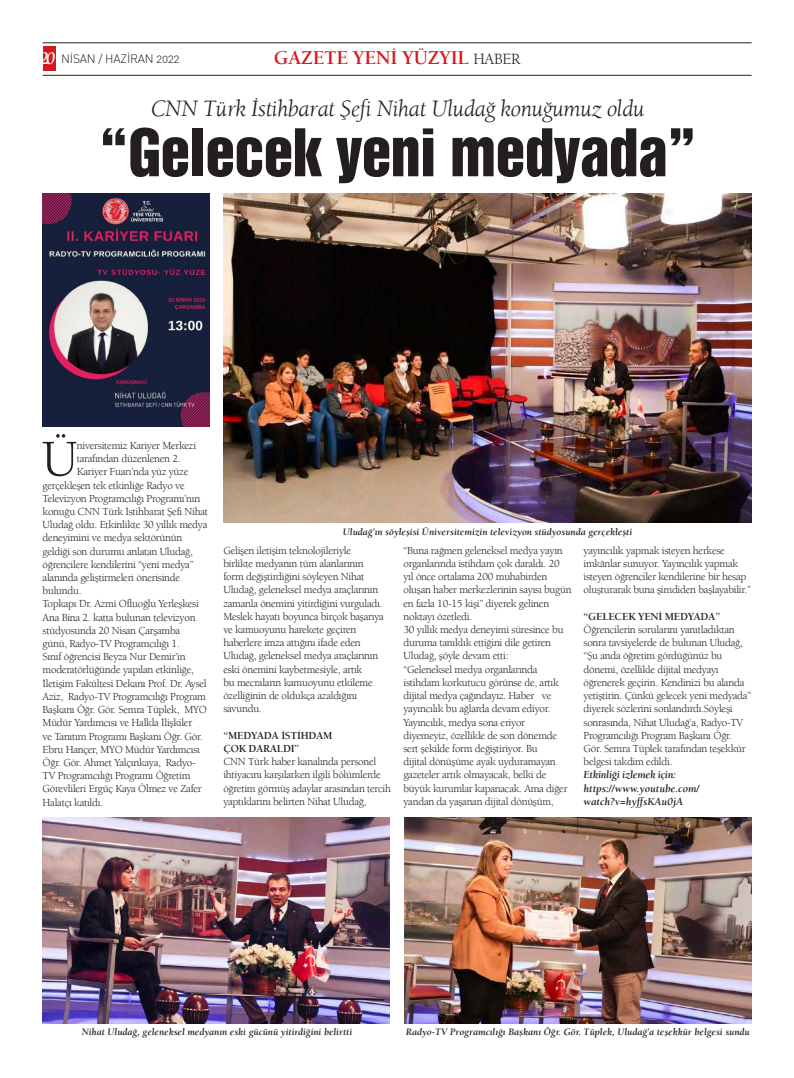
<style>
.page{position:relative;width:794px;height:1078px;background:#fff}
.page>*{position:absolute;margin:0;border:0;box-sizing:border-box;transform-origin:0 0}
.t1{font:60px "Helvetica Inserat";letter-spacing:-.015em;color:#231f20}
.t2{font:52.6px "Berkeley Oldstyle";color:#231f20}
.t3{font:italic 24px "Berkeley Oldstyle";letter-spacing:-.015em;color:#231f20}
.t4{font:700 20px "Berkeley Oldstyle";letter-spacing:-.02em;color:#d7171f}
.t5{font:12px "DIN Light Alternate";letter-spacing:-.015em;color:#231f20}
.t6{font:11px/13.2px "Berkeley Oldstyle";letter-spacing:-.025em;color:#231f20}
.t7{font:italic 700 11px/13.2px "Berkeley Oldstyle";color:#231f20}
.t8{font:700 11px/13.2px "Berkeley Oldstyle";letter-spacing:-.025em;color:#231f20}
.t9{font:italic 700 10px "Berkeley Oldstyle";color:#231f20}
.s1{font-family:"Berkeley Oldstyle";font-weight:700;font-style:italic;font-size:18px;color:#fff}
.s2{font-weight:400;font-size:16px;color:#231f20}
</style>
<div class="page">
<img style="left:223px;top:193px;width:528px;height:329px">
<img style="left:43px;top:193px;width:166px;height:233px">
<img style="left:43px;top:817px;width:347px;height:205px">
<img style="left:404px;top:817px;width:347px;height:205px">
<hr style="left:43px;top:43px;width:708px;height:1px;background:#231f20">
<hr style="left:43px;top:75px;width:708px;height:1px;background:#231f20">
<div style="left:43px;top:46px;width:13px;height:25px;background:#d7171f"></div>
<p class="t5" style="left:40px;top:52px;width:141px"><span class="s1">20</span> NİSAN / HAZİRAN 2022</p>
<h3 class="t4" style="left:274px;top:45px;width:248px">GAZETE YENİ YÜZYIL <span class="s2">HABER</span></h3>
<h3 class="t3" style="left:151px;top:94px;width:495px">CNN Türk İstihbarat Şefi Nihat Uludağ konuğumuz oldu</h3>
<h1 class="t1" style="left:99px;top:117px;width:599px">“Gelecek yeni medyada”</h1>
<h2 class="t2" style="left:42px;top:427px;width:38px">Ü</h2>
<p class="t6" style="left:77px;top:438px;width:121px">niversitemiz Kariyer Merkezi</p>
<p class="t6" style="left:77px;top:452px;width:105px">tarafından düzenlenen 2.</p>
<p class="t6" style="left:77px;top:465px;width:113px">Kariyer Fuarı’nda yüz yüze</p>
<p class="t6" style="left:43px;top:478px;width:144px">gerçekleşen tek etkinliğe Radyo ve</p>
<p class="t6" style="left:43px;top:491px;width:159px">Televizyon Programcılığı Programı’nın</p>
<p class="t6" style="left:43px;top:504px;width:167px">konuğu CNN Türk İstihbarat Şefi Nihat</p>
<p class="t6" style="left:43px;top:518px;width:166px">Uludağ oldu. Etkinlikte 30 yıllık medya</p>
<p class="t6" style="left:43px;top:531px;width:141px">deneyimini ve medya sektörünün</p>
<p class="t6" style="left:43px;top:544px;width:152px">geldiği son durumu anlatan Uludağ,</p>
<p class="t6" style="left:43px;top:557px;width:152px">öğrencilere kendilerini “yeni medya”</p>
<p class="t6" style="left:43px;top:570px;width:139px">alanında geliştirmeleri önerisinde</p>
<p class="t6" style="left:43px;top:584px;width:41px">bulundu.</p>
<p class="t6" style="left:43px;top:597px;width:158px">Topkapı Dr. Azmi Ofluoğlu Yerleşkesi</p>
<p class="t6" style="left:43px;top:610px;width:154px">Ana Bina 2. katta bulunan televizyon</p>
<p class="t6" style="left:43px;top:623px;width:139px">stüdyosunda 20 Nisan Çarşamba</p>
<p class="t6" style="left:43px;top:636px;width:139px">günü, Radyo-TV Programcılığı 1.</p>
<p class="t6" style="left:43px;top:650px;width:144px">Sınıf öğrencisi Beyza Nur Demir’in</p>
<p class="t6" style="left:43px;top:663px;width:153px">moderatörlüğünde yapılan etkinliğe,</p>
<p class="t6" style="left:43px;top:676px;width:166px">İletişim Fakültesi Dekanı Prof. Dr. Aysel</p>
<p class="t6" style="left:43px;top:689px;width:165px">Aziz, Radyo-TV Programcılığı Program</p>
<p class="t6" style="left:43px;top:702px;width:166px">Başkanı Öğr. Gör. Semra Tüplek, MYO</p>
<p class="t6" style="left:43px;top:716px;width:151px">Müdür Yardımcısı ve Halkla İlişkiler</p>
<p class="t6" style="left:43px;top:729px;width:162px">ve Tanıtım Programı Başkanı Öğr. Gör.</p>
<p class="t6" style="left:43px;top:742px;width:159px">Ebru Hançer, MYO Müdür Yardımcısı</p>
<p class="t6" style="left:43px;top:755px;width:155px">Öğr. Gör. Ahmet Yalçınkaya, Radyo-</p>
<p class="t6" style="left:43px;top:768px;width:149px">TV Programcılığı Programı Öğretim</p>
<p class="t6" style="left:43px;top:782px;width:161px">Görevlileri Ergüç Kaya Ölmez ve Zafer</p>
<p class="t6" style="left:43px;top:795px;width:62px">Halatçı katıldı.</p>
<p class="t9" style="left:343px;top:526px;width:291px">Uludağ’ın söyleşisi Üniversitemizin televizyon stüdyosunda gerçekleşti</p>
<p class="t6" style="left:223px;top:543px;width:162px">Gelişen iletişim teknolojileriyle<br>birlikte medyanın tüm alanlarının form değiştirdiğini söyleyen Nihat Uludağ, geleneksel medya araçlarının zamanla önemini yitirdiğini vurguladı.<br>Meslek hayatı boyunca birçok başarıya ve kamuoyunu harekete geçiren haberlere imza attığını ifade eden Uludağ, geleneksel medya araçlarının eski önemini kaybetmesiyle, artık<br>bu mecraların kamuoyunu etkileme özelliğinin de oldukça azaldığını savundu.</p>
<p class="t8" style="left:223px;top:728px;width:111px">“MEDYADA İSTİHDAM<br>ÇOK DARALDI”</p>
<p class="t6" style="left:223px;top:754px;width:169px">CNN Türk haber kanalında personel ihtiyacını karşılarken ilgili bölümlerde öğretim görmüş adaylar arasından tercih yaptıklarını belirten Nihat Uludağ,</p>
<p class="t6" style="left:403px;top:543px;width:170px">“Buna rağmen geleneksel medya yayın organlarında istihdam çok daraldı. 20 yıl önce ortalama 200 muhabirden oluşan haber merkezlerinin sayısı bugün en fazla 10-15 kişi” diyerek gelinen noktayı özetledi.<br>30 yıllık medya deneyimi süresince bu duruma tanıklık ettiğini dile getiren Uludağ, şöyle devam etti:<br>“Geleneksel medya organlarında istihdam korkutucu görünse de, artık dijital medya çağındayız. Haber ve yayıncılık bu ağlarda devam ediyor.<br>Yayıncılık, medya sona eriyor diyemeyiz, özellikle de son dönemde sert şekilde form değiştiriyor. Bu<br>dijital dönüşüme ayak uyduramayan gazeteler artık olmayacak, belki de büyük kurumlar kapanacak. Ama diğer yandan da yaşanan dijital dönüşüm,</p>
<p class="t6" style="left:583px;top:543px;width:169px">yayıncılık yapmak isteyen herkese imkânlar sunuyor. Yayıncılık yapmak isteyen öğrenciler kendilerine bir hesap oluşturarak buna şimdiden başlayabilir.”</p>
<p class="t8" style="left:583px;top:609px;width:138px">“GELECEK YENİ MEDYADA”</p>
<p class="t6" style="left:583px;top:622px;width:169px">Öğrencilerin sorularını yanıtladıktan sonra tavsiyelerde de bulunan Uludağ, “Şu anda öğretim gördüğünüz bu dönemi, özellikle dijital medyayı öğrenerek geçirin. Kendinizi bu alanda yetiştirin. Çünkü gelecek yeni medyada” diyerek sözlerini sonlandırdı.Söyleşi sonrasında, Nihat Uludağ’a, Radyo-TV Programcılığı Program Başkanı Öğr.<br>Gör. Semra Tüplek tarafından teşekkür belgesi takdim edildi.</p>
<p class="t7" style="left:583px;top:768px;width:117px">Etkinliği izlemek için: https://www.youtube.com/ watch?v=hyffsKAu0jA</p>
<p class="t9" style="left:82px;top:1025px;width:272px">Nihat Uludağ, geleneksel medyanın eski gücünü yitirdiğini belirtti</p>
<p class="t9" style="left:406px;top:1025px;width:345px">Radyo-TV Programcılığı Başkanı Öğr. Gör. Tüplek, Uludağ’a teşekkür belgesi sundu</p>
</div>
